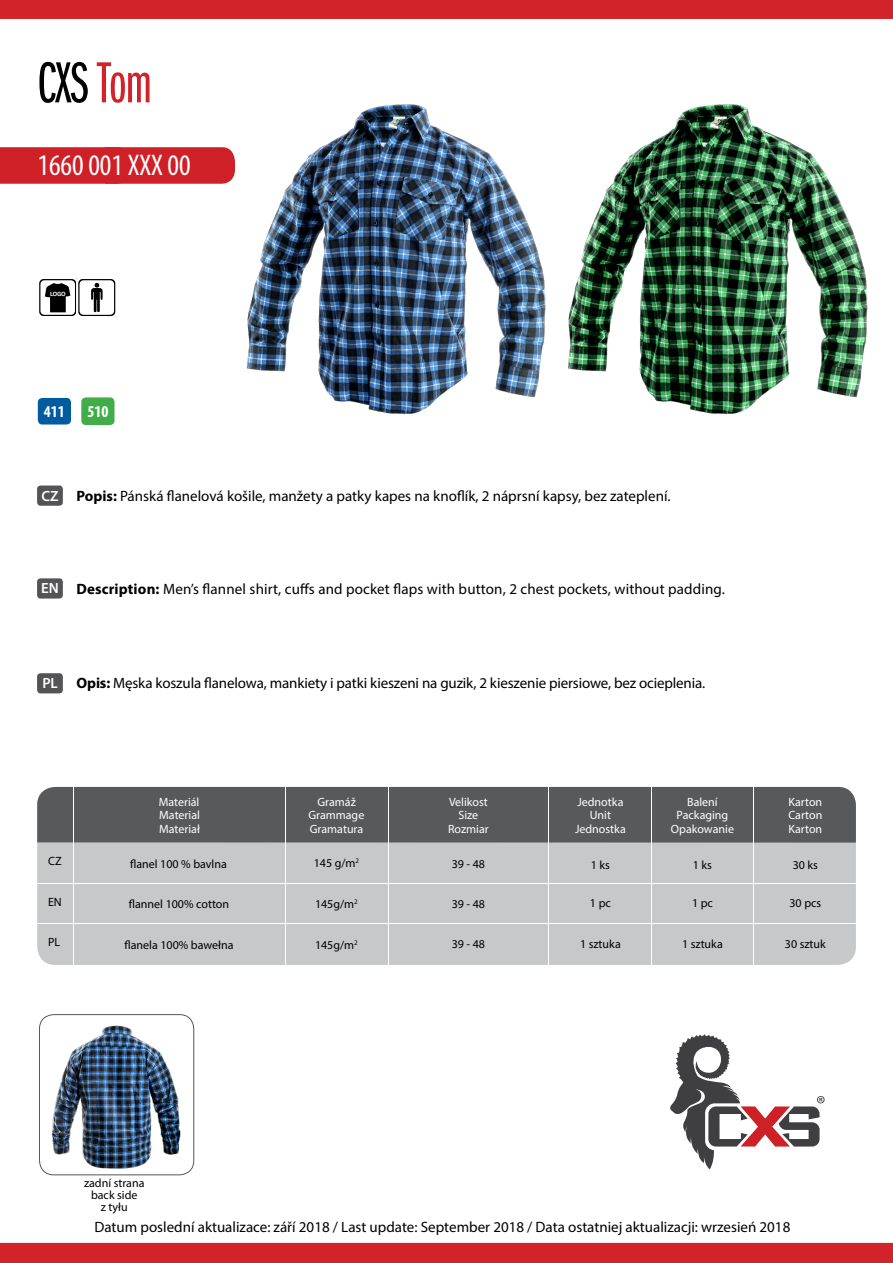
<style>
.page{position:relative;width:893px;height:1263px;background:#fff}
.page>*{position:absolute;margin:0;border:0;box-sizing:border-box;transform-origin:0 0}
.t1{font:60px "Franklin Got Itc DOT Boo Ext Com";letter-spacing:-.01em;color:#000}
.t2{font:condensed 30px "Myriad Pro";color:#fff}
.t3{font:700 condensed 16.5px "Myriad Pro";color:#fff}
.t4{font:15px "Myriad Pro";color:#000}
.t5{font:600 14.85px "Myriad Pro";color:#fff}
.t6{font:12px/12px "Myriad Pro";color:#000;text-align:center}
.t7{font:12px/13.5px "Myriad Pro";color:#fff;text-align:center}
.t8{font:700 6.6px "Calibri";color:#fff}
.s1{color:#d2232a}
.s2{font-weight:700}
</style>
<div class="page">
<div style="left:0;top:147px;width:225px;height:37px;background:#cf2027"></div>
<img style="left:570px;top:104px;width:298px;height:311px">
<img style="left:225px;top:104px;width:345px;height:310px">
<div style="left:38px;top:398px;width:33px;height:26px;background:#005c9f;border-radius:4px"></div>
<div style="left:81px;top:397px;width:33px;height:28px;background:#41ad49;border-radius:5px"></div>
<img style="left:39px;top:1014px;width:155px;height:161px">
<div style="left:39px;top:1014px;width:155px;height:161px;border:1px solid #58595b;border-radius:14px"></div>
<svg style="left:670px;top:1034px;width:155px;height:135px"></svg>
<div style="left:37px;top:485px;width:26px;height:21px;background:#545456;border-radius:3px"></div>
<div style="left:37px;top:578px;width:26px;height:21px;background:#545456;border-radius:3px"></div>
<div style="left:37px;top:673px;width:26px;height:20px;background:#545456;border-radius:3px"></div>
<div style="left:0;top:0;width:893px;height:19px;background:#d2232a"></div>
<div style="left:0;top:1243px;width:893px;height:20px;background:#d2232a"></div>
<svg style="left:39px;top:278px;width:77px;height:39px"></svg>
<div style="left:37px;top:787px;width:819px;height:178px;background:#c7c8ca;border-radius:18px"></div>
<div style="left:37px;top:787px;width:819px;height:55px;background:#58595b"></div>
<hr style="left:754px;top:787px;width:1px;height:178px;background:#fff">
<hr style="left:651px;top:787px;width:1px;height:178px;background:#fff">
<hr style="left:548px;top:787px;width:1px;height:178px;background:#fff">
<hr style="left:388px;top:787px;width:1px;height:178px;background:#fff">
<hr style="left:285px;top:787px;width:1px;height:178px;background:#fff">
<hr style="left:73px;top:787px;width:1px;height:178px;background:#fff">
<hr style="left:37px;top:923px;width:819px;height:1px;background:#fff">
<hr style="left:37px;top:883px;width:819px;height:1px;background:#fff">
<h1 class="t1" style="left:37px;top:51px;width:116px">CXS <span class="s1">Tom</span></h1>
<h2 class="t2" style="left:38px;top:147px;width:155px">1660 001 XXX 00</h2>
<p class="t8" style="left:50px;top:290px;width:17px">LOGO</p>
<p class="t3" style="left:44px;top:402px;width:23px">411</p>
<p class="t3" style="left:87px;top:402px;width:23px">510</p>
<p class="t5" style="left:42px;top:486px;width:19px">CZ</p>
<p class="t4" style="left:77px;top:486px;width:596px"><span class="s2">Popis:</span> Pánská flanelová košile, manžety a patky kapes na knoflík, 2 náprsní kapsy, bez zateplení.</p>
<p class="t5" style="left:41px;top:579px;width:19px">EN</p>
<p class="t4" style="left:77px;top:579px;width:650px"><span class="s2">Description:</span> Men’s flannel shirt, cuffs and pocket flaps with button, 2 chest pockets, without padding.</p>
<p class="t5" style="left:42px;top:674px;width:17px">PL</p>
<p class="t4" style="left:77px;top:674px;width:630px"><span class="s2">Opis:</span> Męska koszula flanelowa, mankiety i patki kieszeni na guzik, 2 kieszenie piersiowe, bez ocieplenia.</p>
<p class="t7" style="left:159px;top:795px;width:42px">Materiál</p>
<p class="t7" style="left:159px;top:808px;width:42px">Material</p>
<p class="t7" style="left:308px;top:795px;width:57px">Gramáž<br>Grammage</p>
<p class="t7" style="left:159px;top:822px;width:42px">Materiał</p>
<p class="t7" style="left:310px;top:822px;width:55px">Gramatura</p>
<p class="t7" style="left:449px;top:795px;width:40px">Velikost</p>
<p class="t7" style="left:448px;top:822px;width:42px">Rozmiar</p>
<p class="t7" style="left:459px;top:808px;width:21px">Size</p>
<p class="t7" style="left:577px;top:795px;width:48px">Jednotka</p>
<p class="t7" style="left:687px;top:795px;width:32px">Balení</p>
<p class="t7" style="left:788px;top:795px;width:35px">Karton</p>
<p class="t7" style="left:590px;top:808px;width:23px">Unit</p>
<p class="t7" style="left:677px;top:808px;width:53px">Packaging</p>
<p class="t7" style="left:788px;top:808px;width:36px">Carton</p>
<p class="t7" style="left:575px;top:822px;width:52px">Jednostka</p>
<p class="t7" style="left:671px;top:822px;width:65px">Opakowanie</p>
<p class="t7" style="left:788px;top:822px;width:35px">Karton</p>
<p class="t6" style="left:48px;top:855px;width:15px">CZ</p>
<p class="t6" style="left:130px;top:857px;width:98px">flanel 100 % bavlna</p>
<p class="t6" style="left:314px;top:857px;width:47px">145 g/m<sup>2</sup></p>
<p class="t6" style="left:452px;top:857px;width:35px">39 - 48</p>
<p class="t6" style="left:591px;top:859px;width:21px">1 ks</p>
<p class="t6" style="left:693px;top:859px;width:21px">1 ks</p>
<p class="t6" style="left:793px;top:859px;width:27px">30 ks</p>
<p class="t6" style="left:48px;top:896px;width:15px">EN</p>
<p class="t6" style="left:48px;top:936px;width:14px">PL</p>
<p class="t6" style="left:129px;top:898px;width:102px">flannel 100% cotton</p>
<p class="t6" style="left:125px;top:938px;width:110px">flanela 100% bawełna</p>
<p class="t6" style="left:315px;top:898px;width:44px">145g/m<sup>2</sup></p>
<p class="t6" style="left:315px;top:938px;width:44px">145g/m<sup>2</sup></p>
<p class="t6" style="left:452px;top:897px;width:35px">39 - 48</p>
<p class="t6" style="left:452px;top:938px;width:35px">39 - 48</p>
<p class="t6" style="left:590px;top:897px;width:22px">1 pc</p>
<p class="t6" style="left:580px;top:938px;width:42px">1 sztuka</p>
<p class="t6" style="left:692px;top:897px;width:22px">1 pc</p>
<p class="t6" style="left:682px;top:938px;width:42px">1 sztuka</p>
<p class="t6" style="left:789px;top:897px;width:33px">30 pcs</p>
<p class="t6" style="left:785px;top:938px;width:42px">30 sztuk</p>
<p class="t6" style="left:84px;top:1177px;width:62px">zadní strana back side<br>z tyłu</p>
<p class="t4" style="left:94px;top:1218px;width:697px">Datum poslední aktualizace: září 2018 / Last update: September 2018 / Data ostatniej aktualizacji: wrzesień 2018</p>
</div>
